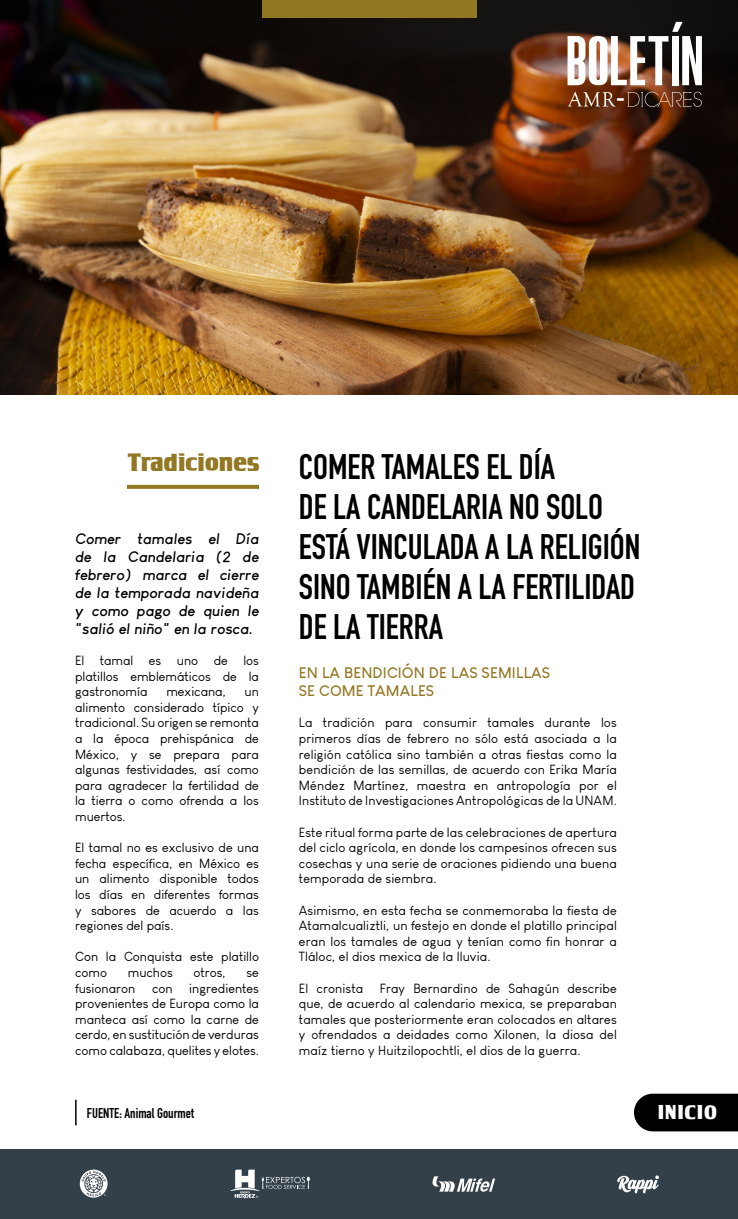
<style>
.page{position:relative;width:738px;height:1219px;background:#fff}
.page>*{position:absolute;margin:0;border:0;box-sizing:border-box;transform-origin:0 0}
.t1{font:55px "Pirrata";color:#fff}
.t2{font:700 35px/40px "DIN Condensed";color:#000}
.t3{font:25px "Tobago Poster";color:#937823}
.t4{font:23.1px "Pirrata";color:#fff}
.t5{font:20px "Tobago Poster";letter-spacing:.05em;color:#fff}
.t6{font:italic 700 15px/18px "Louis George Cafe";letter-spacing:.01em;color:#000;text-align:justify}
.t7{font:700 15px/18px "Louis George Cafe";letter-spacing:.01em;color:#937823}
.t8{font:700 14px "DIN Condensed";color:#000}
.t9{font:13px/15.6px "Louis George Cafe";color:#000;text-align:justify}
</style>
<div class="page">
<img style="left:0;top:0;width:737px;height:395px">
<div style="left:0;top:1149px;width:737px;height:70px;background:#33404a"></div>
<svg style="left:80px;top:1170px;width:27px;height:28px"></svg>
<svg style="left:617px;top:1175px;width:41px;height:18px"></svg>
<svg style="left:230px;top:1170px;width:79px;height:28px"></svg>
<svg style="left:432px;top:1176px;width:62px;height:16px"></svg>
<div style="left:261px;top:0;width:215px;height:17px;background:#937823"></div>
<svg style="left:567px;top:92px;width:48px;height:15px"></svg>
<svg style="left:627px;top:92px;width:74px;height:15px"></svg>
<svg style="left:127px;top:485px;width:132px;height:4px"></svg>
<hr style="left:75px;top:1100px;width:2px;height:25px;background:#000">
<div style="left:634px;top:1094px;width:103px;height:37px;background:#000"></div>
<svg style="left:671px;top:22px;width:11px;height:10px"></svg>
<h1 class="t1" style="left:565px;top:32px;width:139px">BOLETIN</h1>
<h3 class="t4" style="left:616px;top:86px;width:10px">-</h3>
<h3 class="t3" style="left:127px;top:447px;width:133px">Tradiciones</h3>
<p class="t6" style="left:75px;top:529px;width:185px">Comer tamales el Día de la Candelaria (2 de febrero) marca el cierre de la temporada navideña y como pago de quien le "salió el niño" en la rosca.</p>
<p class="t9" style="left:75px;top:653px;width:185px">El tamal es uno de los platillos emblemáticos de la gastronomía</p>
<p class="t9" style="left:166px;top:684px;width:61px">mexicana,</p>
<p class="t9" style="left:75px;top:684px;width:185px;text-indent:169px">un alimento considerado típico y tradicional. Su origen se remonta a la época prehispánica de México, y se prepara para algunas festividades, así como para agradecer la fertilidad de la tierra o como ofrenda a los muertos.</p>
<p class="t9" style="left:75px;top:840px;width:185px">El tamal no es exclusivo de una fecha específica, en México es un alimento disponible todos los días en diferentes formas y sabores de acuerdo a las regiones del país.</p>
<p class="t9" style="left:75px;top:949px;width:185px">Con la Conquista este platillo como</p>
<p class="t9" style="left:128px;top:965px;width:46px">muchos</p>
<p class="t9" style="left:193px;top:965px;width:34px">otros,</p>
<p class="t9" style="left:246px;top:965px;width:14px">se</p>
<p class="t9" style="left:75px;top:980px;width:62px">fusionaron</p>
<p class="t9" style="left:152px;top:980px;width:22px">con</p>
<p class="t9" style="left:75px;top:980px;width:185px;text-indent:114px">ingredientes provenientes de Europa como la manteca así como la carne de cerdo, en sustitución de verduras como calabaza, quelites y elotes.</p>
<h2 class="t2" style="left:298px;top:446px;width:343px">COMER TAMALES EL DÍA<br>DE LA CANDELARIA NO SOLO<br>ESTÁ VINCULADA A LA RELIGIÓN<br>SINO TAMBIÉN A LA FERTILIDAD<br>DE LA TIERRA</h2>
<p class="t7" style="left:298px;top:663px;width:252px">EN LA BENDICIÓN DE LAS SEMILLAS<br>SE COME TAMALES</p>
<p class="t9" style="left:298px;top:715px;width:319px">La tradición para consumir tamales durante los primeros días de febrero no sólo está asociada a la religión católica sino también a otras fiestas como la bendición de las semillas, de acuerdo con Erika María Méndez Martínez, maestra en antropología por el Instituto de Investigaciones Antropológicas de la UNAM.</p>
<p class="t9" style="left:298px;top:824px;width:319px">Este ritual forma parte de las celebraciones de apertura del ciclo agrícola, en donde los campesinos ofrecen sus cosechas y una serie de oraciones pidiendo una buena temporada de siembra.</p>
<p class="t9" style="left:298px;top:902px;width:319px">Asimismo, en esta fecha se conmemoraba la fiesta de Atamalcualiztli, un festejo en donde el platillo principal eran los tamales de agua y tenían como fin honrar a Tláloc, el dios mexica de la lluvia.</p>
<p class="t9" style="left:298px;top:980px;width:66px">El cronista</p>
<p class="t9" style="left:298px;top:980px;width:319px;text-indent:81px">Fray Bernardino de Sahagún describe que, de acuerdo al calendario mexica, se preparaban tamales que posteriormente eran colocados en altares y ofrendados a deidades como Xilonen, la diosa del maíz tierno y Huitzilopochtli, el dios de la guerra.</p>
<p class="t8" style="left:87px;top:1104px;width:108px">FUENTE: Animal Gourmet</p>
<h3 class="t5" style="left:656px;top:1100px;width:60px">INICIO</h3>
</div>
